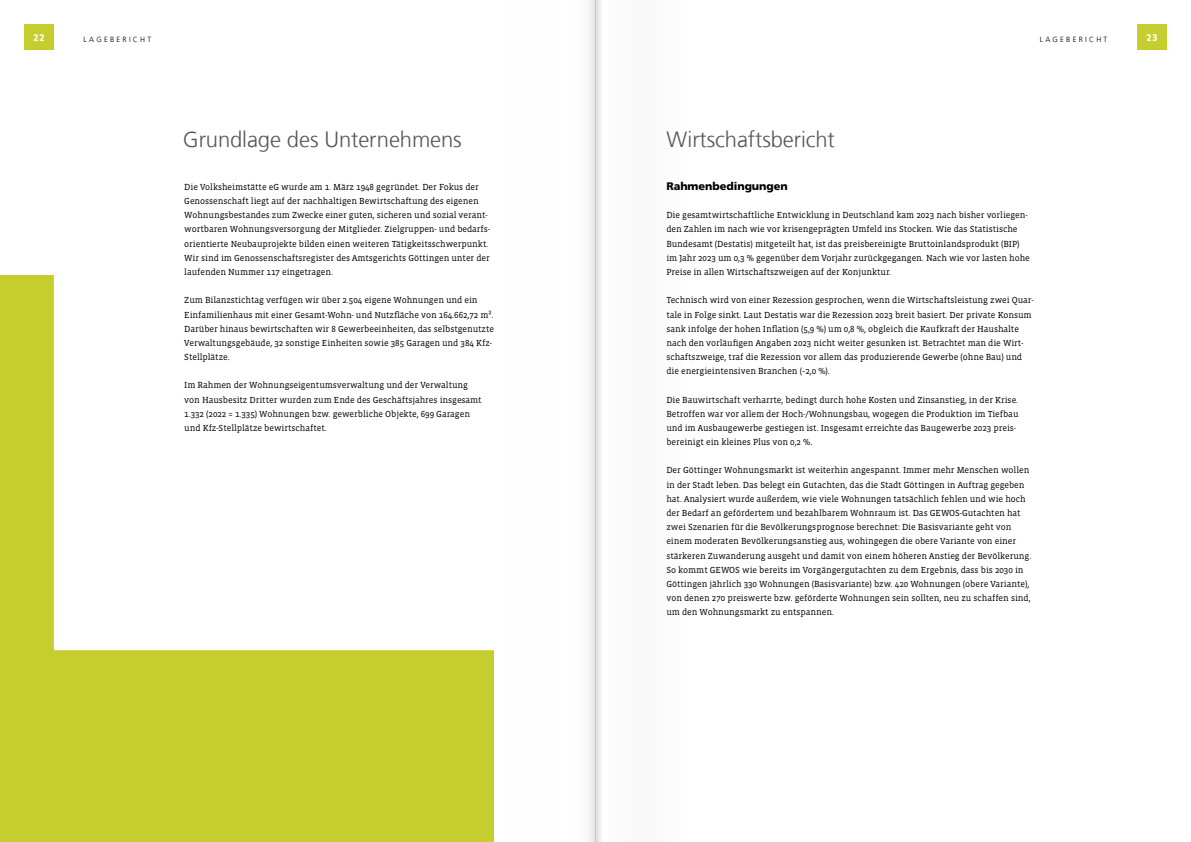
<style>
.page{position:relative;width:1191px;height:842px;background:#fff}
.page>*{position:absolute;margin:0;border:0;box-sizing:border-box;transform-origin:0 0}
.t1{font:300 22px "Frutiger LT Com";letter-spacing:-.005em;color:#565656}
.t2{font:900 11px "Frutiger LT Com";letter-spacing:-.005em;color:#000}
.t3{font:700 10px "Vista Slab OTCE";color:#fff}
.t4{font:9px/14.2px "Vista Slab OTCE";letter-spacing:-.005em;color:#000}
.t5{font:300 7.5px "Frutiger LT Com";letter-spacing:.3em;color:#000}
</style>
<div class="page">
<svg style="left:0;top:275px;width:494px;height:567px"></svg>
<div style="left:24px;top:24px;width:30px;height:26px;background:#c6cd2f"></div>
<div style="left:1137px;top:24px;width:29px;height:26px;background:#c6cd2f"></div>
<div style="left:595px;top:0;width:89px;height:842px;background:#fafafa"></div>
<p class="t3" style="left:33px;top:31px;width:12px">22</p>
<p class="t5" style="left:84px;top:35px;width:69px">LAGEBERICHT</p>
<p class="t5" style="left:1039px;top:35px;width:69px">LAGEBERICHT</p>
<p class="t3" style="left:1146px;top:31px;width:12px">23</p>
<h1 class="t1" style="left:183px;top:127px;width:280px">Grundlage des Unternehmens</h1>
<h1 class="t1" style="left:666px;top:127px;width:170px">Wirtschaftsbericht</h1>
<p class="t4" style="left:184px;top:180px;width:307px">Die Volksheimstätte eG wurde am 1. März 1948 gegründet. Der Fokus der Genossenschaft liegt auf der nachhaltigen Bewirtschaftung des eigenen Wohnungsbestandes zum Zwecke einer guten, sicheren und sozial verant&shy;wortbaren Wohnungsversorgung der Mitglieder. Zielgruppen- und bedarfs&shy;orientierte Neubauprojekte bilden einen weiteren Tätigkeitsschwerpunkt.<br>Wir sind im Genossenschaftsregister des Amtsgerichts Göttingen unter der laufenden Nummer 117 eingetragen.</p>
<p class="t4" style="left:184px;top:293px;width:311px">Zum Bilanzstichtag verfügen wir über 2.504 eigene Wohnungen und ein Einfamilienhaus mit einer Gesamt-Wohn- und Nutzfläche von 164.662,72 m².<br>Darüber hinaus bewirtschaften wir 8 Gewerbeeinheiten, das selbstgenutzte Verwaltungsgebäude, 32 sonstige Einheiten sowie 385 Garagen und 384 Kfz-Stellplätze.</p>
<p class="t4" style="left:184px;top:378px;width:299px">Im Rahmen der Wohnungseigentumsverwaltung und der Verwaltung von Hausbesitz Dritter wurden zum Ende des Geschäftsjahres insgesamt 1.332 (2022 = 1.335) Wohnungen bzw. gewerbliche Objekte, 699 Garagen und Kfz-Stellplätze bewirtschaftet.</p>
<p class="t2" style="left:666px;top:179px;width:123px">Rahmenbedingungen</p>
<p class="t4" style="left:666px;top:208px;width:365px">Die gesamtwirtschaftliche Entwicklung in Deutschland kam 2023 nach bisher vorliegen&shy;den Zahlen im nach wie vor krisengeprägten Umfeld ins Stocken. Wie das Statistische Bundesamt (Destatis) mitgeteilt hat, ist das preisbereinigte Bruttoinlandsprodukt (BIP) im Jahr 2023 um 0,3 % gegenüber dem Vorjahr zurückgegangen. Nach wie vor lasten hohe Preise in allen Wirtschaftszweigen auf der Konjunktur.</p>
<p class="t4" style="left:666px;top:293px;width:369px">Technisch wird von einer Rezession gesprochen, wenn die Wirtschaftsleistung zwei Quar&shy;tale in Folge sinkt. Laut Destatis war die Rezession 2023 breit basiert. Der private Konsum sank infolge der hohen Inflation (5,9 %) um 0,8 %, obgleich die Kaufkraft der Haushalte nach den vorläufigen Angaben 2023 nicht weiter gesunken ist. Betrachtet man die Wirt&shy;schaftszweige, traf die Rezession vor allem das produzierende Gewerbe (ohne Bau) und die energieintensiven Branchen (-2,0 %).</p>
<p class="t4" style="left:666px;top:392px;width:353px">Die Bauwirtschaft verharrte, bedingt durch hohe Kosten und Zinsanstieg, in der Krise.<br>Betroffen war vor allem der Hoch-/Wohnungsbau, wogegen die Produktion im Tiefbau und im Ausbaugewerbe gestiegen ist. Insgesamt erreichte das Baugewerbe 2023 preis&shy;bereinigt ein kleines Plus von 0,2 %.</p>
<p class="t4" style="left:666px;top:463px;width:366px">Der Göttinger Wohnungsmarkt ist weiterhin angespannt. Immer mehr Menschen wollen in der Stadt leben. Das belegt ein Gutachten, das die Stadt Göttingen in Auftrag gegeben hat. Analysiert wurde außerdem, wie viele Wohnungen tatsächlich fehlen und wie hoch der Bedarf an gefördertem und bezahlbarem Wohnraum ist. Das GEWOS-Gutachten hat zwei Szenarien für die Bevölkerungsprognose berechnet: Die Basisvariante geht von einem moderaten Bevölkerungsanstieg aus, wohingegen die obere Variante von einer stärkeren Zuwanderung ausgeht und damit von einem höheren Anstieg der Bevölkerung.<br>So kommt GEWOS wie bereits im Vorgängergutachten zu dem Ergebnis, dass bis 2030 in Göttingen jährlich 330 Wohnungen (Basisvariante) bzw. 420 Wohnungen (obere Variante), von denen 270 preiswerte bzw. geförderte Wohnungen sein sollten, neu zu schaffen sind, um den Wohnungsmarkt zu entspannen.</p>
</div>
